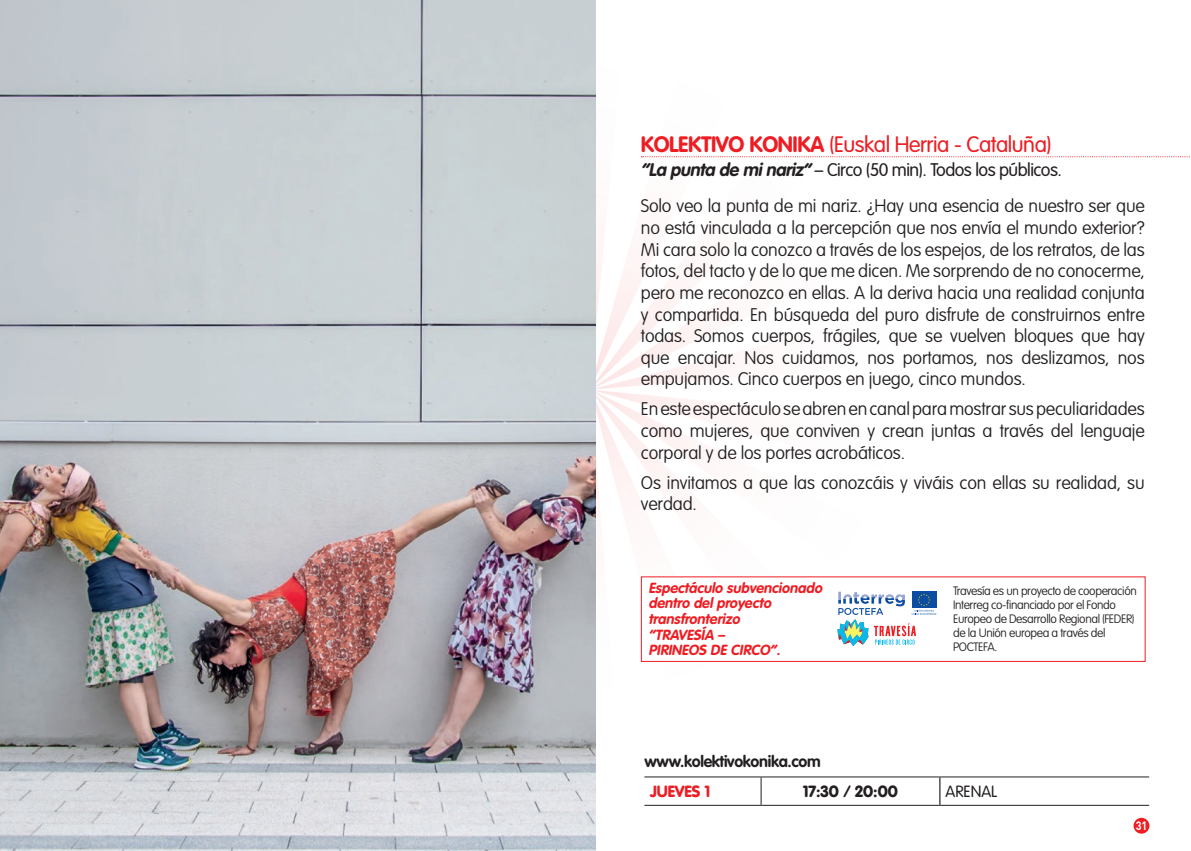
<style>
.page{position:relative;width:1191px;height:851px;background:#fff}
.page>*{position:absolute;margin:0;border:0;box-sizing:border-box;transform-origin:0 0}
.t1{font:300 22px "VAG Rounded Std";letter-spacing:-.02em;color:#ee1d23}
.t2{font:100 18px/21.6px "VAG Rounded Std";letter-spacing:-.01em;color:#231f20}
.t3{font:700 16px "VAG Rounded Std";letter-spacing:-.02em;color:#231f20}
.t4{font:900 16px "VAG Rounded Std";color:#231f20}
.t5{font:900 16px "VAG Rounded Std";color:#ee1d23}
.t6{font:300 16px "VAG Rounded Std";color:#231f20}
.t7{font:italic 700 14.4px/15.6px "VAG Rounded Std";color:#ee1d23}
.t8{font:100 12px/14px "VAG Rounded Std";letter-spacing:-.03em;color:#231f20}
.t9{font:700 12px "DIN Pro";color:#fff;scale:.9 1}
.s1{font-weight:700}
.s2{font-weight:700;font-style:italic}
.s3{font-weight:300}
</style>
<div class="page">
<div style="left:1133px;top:817px;width:16px;height:16px;background:#ee1d23;border-radius:50%"></div>
<svg style="left:595px;top:207px;width:110px;height:182px"></svg>
<svg style="left:595px;top:390px;width:298px;height:366px"></svg>
<img style="left:0;top:0;width:595px;height:850px">
<svg style="left:760px;top:777px;width:1px;height:27px"></svg>
<svg style="left:939px;top:777px;width:1px;height:27px"></svg>
<hr style="left:644px;top:776px;width:117px;height:1px;background:#231f20">
<hr style="left:644px;top:804px;width:117px;height:1px;background:#231f20">
<hr style="left:761px;top:776px;width:179px;height:1px;background:#231f20">
<hr style="left:761px;top:804px;width:179px;height:1px;background:#231f20">
<hr style="left:940px;top:776px;width:209px;height:1px;background:#231f20">
<hr style="left:940px;top:804px;width:209px;height:1px;background:#231f20">
<div style="left:641px;top:576px;width:504px;height:85px;background:#fff"></div>
<svg style="left:837px;top:591px;width:99px;height:55px"></svg>
<svg style="left:641px;top:156px;width:549px;height:1px"></svg>
<p class="t1" style="left:641px;top:132px;width:412px"><span class="s1">KOLEKTIVO KONIKA</span> (Euskal Herria - Cataluña)</p>
<p class="t2" style="left:641px;top:152px;width:505px;line-height:36.4px"><span class="s2">“La punta de minariz”</span><span class="s3">– Circo (50 min). Todos los públicos.<br></span>Solo veo la punta de mi nariz. ¿Hay una esencia de nuestro ser que</p>
<p class="t2" style="left:641px;top:217px;width:505px;text-align:justify">no está vinculada a la percepción que nos envía el mundo exterior?<br>Mi cara solo la conozco a través de los espejos, de los retratos, de las fotos, del tacto y de lo que me dicen. Me sorprendo de no conocerme, pero me reconozco en ellas. A la deriva hacia una realidad conjunta y compartida. En búsqueda del puro disfrute de construirnos entre todas. Somos cuerpos, frágiles, que se vuelven bloques que hay que encajar. Nos cuidamos, nos portamos, nos deslizamos, nos empujamos. Cinco cuerpos en juego, cinco mundos.</p>
<p class="t2" style="left:641px;top:399px;width:505px;text-align:justify">En este espectáculo se abren en canal para mostrar sus peculiaridades como mujeres, que conviven y crean juntas a través del lenguaje corporal y de los portes acrobáticos.</p>
<p class="t2" style="left:641px;top:472px;width:505px">Os invitamos a que las conozcáis y viváis con ellas su realidad, su verdad.</p>
<p class="t7" style="left:648px;top:580px;width:178px">Espectáculo subvencionado dentro delproyecto transfronterizo<br>“TRAVESÍA –<br>PIRINEOS DE CIRCO”.</p>
<p class="t8" style="left:953px;top:584px;width:185px">Travesía es un proyecto de cooperación<br>Interreg co-financiado por el Fondo<br>Europeo de Desarrollo Regional (FEDER) de la Unión europea a través del<br>POCTEFA.</p>
<p class="t3" style="left:644px;top:752px;width:178px">www.kolektivokonika.com</p>
<p class="t5" style="left:650px;top:781px;width:62px">JUEVES 1</p>
<p class="t4" style="left:803px;top:781px;width:96px">17:30 / 20:00</p>
<p class="t6" style="left:945px;top:782px;width:53px">ARENAL</p>
<p class="t9" style="left:1135px;top:817px;width:14px">31</p>
</div>
